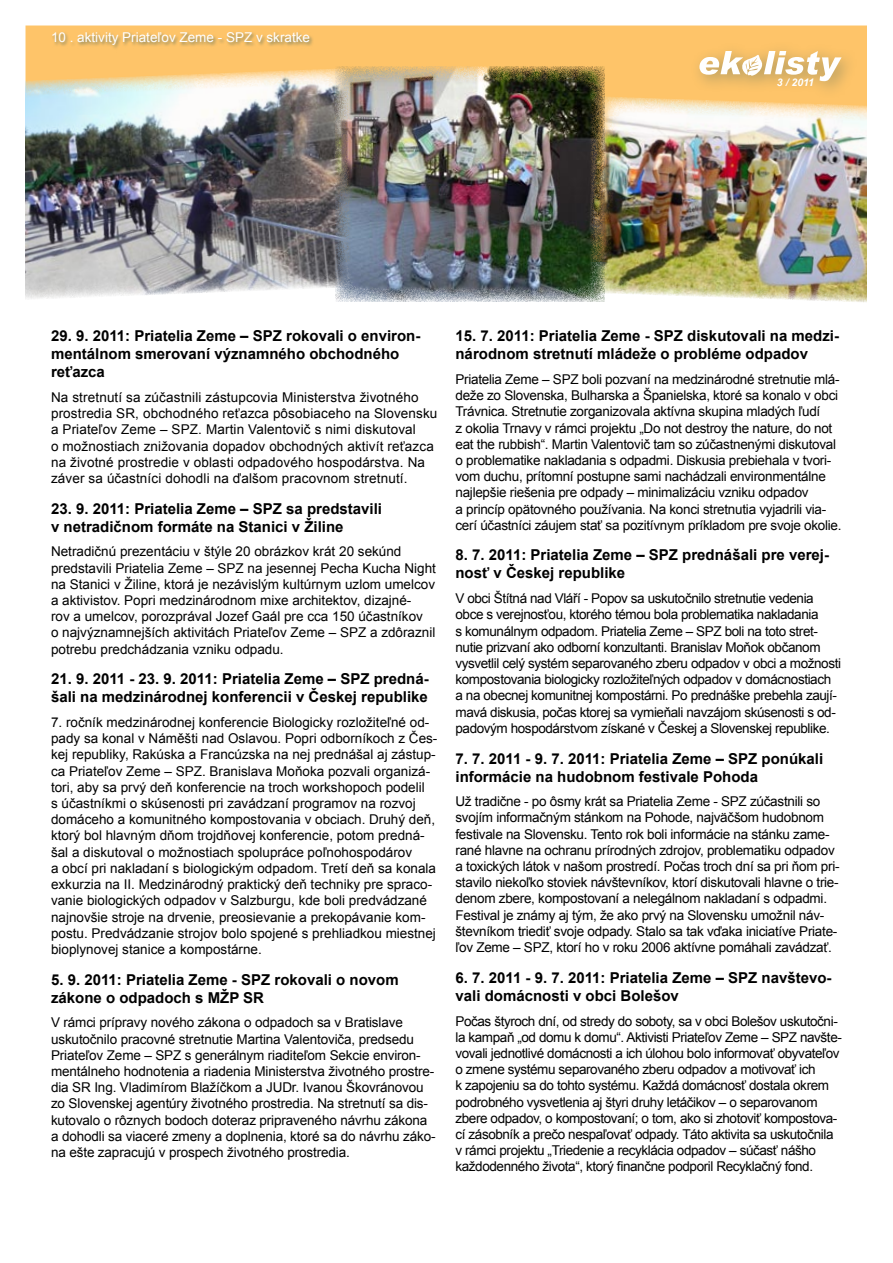
<style>
.page{position:relative;width:893px;height:1263px;background:#fff}
.page>*{position:absolute;margin:0;border:0;box-sizing:border-box;transform-origin:0 0}
.t1{font:700 15px/18px "Arial";color:#000}
.t2{font:13.5px/16.2px "Arial";letter-spacing:-.02em;color:#000}
.t3{font:13.5px/16.2px "Arial";color:#000}
.t4{font:13.5px/16.2px "Arial";letter-spacing:.01em;color:#000}
.t5{font:13.5px "Arial";color:#fff}
.t6{font:italic 700 10.5px "Arial";color:#fff}
</style>
<div class="page">
<div style="left:26px;top:26px;width:841px;height:70px;background:#fec469"></div>
<svg style="left:52px;top:32px;width:404px;height:36px;background:#f7c068"></svg>
<div style="left:689px;top:40px;width:177px;height:66px;background:#8c895f;opacity:.75"></div>
<svg style="left:699px;top:51px;width:143px;height:30px"></svg>
<img style="left:605px;top:96px;width:262px;height:207px">
<img style="left:25px;top:68px;width:311px;height:231px">
<img style="left:336px;top:67px;width:269px;height:235px">
<p class="t5" style="left:51px;top:29px;width:261px">10 . aktivity Priateľov Zeme - SPZ v skratke</p>
<p class="t6" style="left:777px;top:75px;width:39px">3 / 2011</p>
<p class="t1" style="left:51px;top:327px;width:371px">29. 9. 2011: Priatelia Zeme – SPZ rokovali o environ&shy;mentálnom smerovaní významného obchodného reťazca</p>
<p class="t4" style="left:51px;top:389px;width:388px">Na stretnutí sa zúčastnili zástupcovia Ministerstva životného prostredia SR, obchodného reťazca pôsobiaceho na Slovensku a Priateľov Zeme – SPZ. Martin Valentovič s nimi diskutoval<br>o možnostiach znižovania dopadov obchodných aktivít reťazca na životné prostredie v oblasti odpadového hospodárstva. Na záver sa účastníci dohodli na ďalšom pracovnom stretnutí.</p>
<p class="t1" style="left:51px;top:500px;width:333px">23. 9. 2011: Priatelia Zeme – SPZ sa predstavili v netradičnom formáte na Stanici v Žiline</p>
<p class="t3" style="left:51px;top:544px;width:386px">Netradičnú prezentáciu v štýle 20 obrázkov krát 20 sekúnd predstavili Priatelia Zeme – SPZ na jesennej Pecha Kucha Night na Stanici v Žiline, ktorá je nezávislým kultúrnym uzlom umelcov a aktivistov. Popri medzinárodnom mixe architektov, dizajné-<br>rov a umelcov, porozprával Jozef Gaál pre cca 150 účastníkov<br>o najvýznamnejších aktivitách Priateľov Zeme – SPZ a zdôraznil potrebu predchádzania vzniku odpadu.</p>
<p class="t1" style="left:51px;top:671px;width:379px">21. 9. 2011 - 23. 9. 2011: Priatelia Zeme – SPZ predná&shy;šali na medzinárodnej konferencii v Českej republike</p>
<p class="t3" style="left:51px;top:714px;width:388px">7. ročník medzinárodnej konferencie Biologicky rozložiteľné od&shy;pady sa konal v Náměšti nad Oslavou. Popri odborníkoch z Čes&shy;kej republiky, Rakúska a Francúzska na nej prednášal aj zástup&shy;ca Priateľov Zeme – SPZ. Branislava Moňoka pozvali organizá&shy;tori, aby sa prvý deň konferencie na troch workshopoch podelil<br>s účastníkmi o skúsenosti pri zavádzaní programov na rozvoj domáceho a komunitného kompostovania v obciach. Druhý deň, ktorý bol hlavným dňom trojdňovej konferencie, potom predná&shy;šal a diskutoval o možnostiach spolupráce poľnohospodárov<br>a obcí pri nakladaní s biologickým odpadom. Tretí deň sa konala exkurzia na II. Medzinárodný praktický deň techniky pre spraco&shy;vanie biologických odpadov v Salzburgu, kde boli predvádzané najnovšie stroje na drvenie, preosievanie a prekopávanie kom&shy;postu. Predvádzanie strojov bolo spojené s prehliadkou miestnej bioplynovej stanice a kompostárne.</p>
<p class="t1" style="left:51px;top:971px;width:349px">5. 9. 2011: Priatelia Zeme - SPZ rokovali o novom zákone o odpadoch s MŽP SR</p>
<p class="t2" style="left:51px;top:1015px;width:386px">V rámci prípravy nového zákona o odpadoch sa v Bratislave uskutočnilo pracovné stretnutie Martina Valentoviča, predsedu Priateľov Zeme – SPZ s generálnym riaditeľom Sekcie environ&shy;mentálneho hodnotenia a riadenia Ministerstva životného prostre&shy;dia SR Ing. Vladimírom Blažíčkom a JUDr. Ivanou Škovránovou zo Slovenskej agentúry životného prostredia. Na stretnutí sa dis&shy;kutovalo o rôznych bodoch doteraz pripraveného návrhu zákona a dohodli sa viaceré zmeny a doplnenia, ktoré sa do návrhu záko&shy;na ešte zapracujú v prospech životného prostredia.</p>
<p class="t1" style="left:455px;top:327px;width:385px">15. 7. 2011: Priatelia Zeme - SPZ diskutovali na medzi&shy;národnom stretnutí mládeže o probléme odpadov</p>
<p class="t2" style="left:455px;top:371px;width:388px">Priatelia Zeme – SPZ boli pozvaní na medzinárodné stretnutie mlá&shy;deže zo Slovenska, Bulharska a Španielska, ktoré sa konalo v obci Trávnica. Stretnutie zorganizovala aktívna skupina mladých ľudí<br>z okolia Trnavy v rámci projektu „Do not destroy the nature, do not eat the rubbish“. Martin Valentovič tam so zúčastnenými diskutoval o problematike nakladania s odpadmi. Diskusia prebiehala v tvori&shy;vom duchu, prítomní postupne sami nachádzali environmentálne najlepšie riešenia pre odpady – minimalizáciu vzniku odpadov<br>a princíp opätovného používania. Na konci stretnutia vyjadrili via&shy;cerí účastníci záujem stať sa pozitívnym príkladom pre svoje okolie.</p>
<p class="t1" style="left:455px;top:547px;width:375px">8. 7. 2011: Priatelia Zeme – SPZ prednášali pre verej&shy;nosť v Českej republike</p>
<p class="t2" style="left:455px;top:590px;width:387px">V obci Štítná nad Vláří - Popov sa uskutočnilo stretnutie vedenia obce s verejnosťou, ktorého témou bola problematika nakladania<br>s komunálnym odpadom. Priatelia Zeme – SPZ boli na toto stret&shy;nutie prizvaní ako odborní konzultanti. Branislav Moňok občanom vysvetlil celý systém separovaného zberu odpadov v obci a možnosti kompostovania biologicky rozložiteľných odpadov v domácnostiach a na obecnej komunitnej kompostárni. Po prednáške prebehla zaují&shy;mavá diskusia, počas ktorej sa vymieňali navzájom skúsenosti s od&shy;padovým hospodárstvom získané v Českej a Slovenskej republike.</p>
<p class="t1" style="left:455px;top:750px;width:369px">7. 7. 2011 - 9. 7. 2011: Priatelia Zeme – SPZ ponúkali informácie na hudobnom festivale Pohoda</p>
<p class="t2" style="left:455px;top:793px;width:386px">Už tradične - po ôsmy krát sa Priatelia Zeme - SPZ zúčastnili so svojím informačným stánkom na Pohode, najväčšom hudobnom festivale na Slovensku. Tento rok boli informácie na stánku zame&shy;rané hlavne na ochranu prírodných zdrojov, problematiku odpadov a toxických látok v našom prostredí. Počas troch dní sa pri ňom pri&shy;stavilo niekoľko stoviek návštevníkov, ktorí diskutovali hlavne o trie&shy;denom zbere, kompostovaní a nelegálnom nakladaní s odpadmi.<br>Festival je známy aj tým, že ako prvý na Slovensku umožnil náv&shy;števníkom triediť svoje odpady. Stalo sa tak vďaka iniciatíve Priate&shy;ľov Zeme – SPZ, ktorí ho v roku 2006 aktívne pomáhali zavádzať.</p>
<p class="t1" style="left:455px;top:969px;width:378px">6. 7. 2011 - 9. 7. 2011: Priatelia Zeme – SPZ navštevo&shy;vali domácnosti v obci Bolešov</p>
<p class="t2" style="left:455px;top:1013px;width:388px">Počas štyroch dní, od stredy do soboty, sa v obci Bolešov uskutočni&shy;la kampaň „od domu k domu“. Aktivisti Priateľov Zeme – SPZ navšte&shy;vovali jednotlivé domácnosti a ich úlohou bolo informovať obyvateľov o zmene systému separovaného zberu odpadov a motivovať ich<br>k zapojeniu sa do tohto systému. Každá domácnosť dostala okrem podrobného vysvetlenia aj štyri druhy letáčikov – o separovanom zbere odpadov, o kompostovaní; o tom, ako si zhotoviť kompostova&shy;cí zásobník a prečo nespaľovať odpady. Táto aktivita sa uskutočnila v rámci projektu „Triedenie a recyklácia odpadov – súčasť nášho každodenného života“, ktorý finančne podporil Recyklačný fond.</p>
</div>
